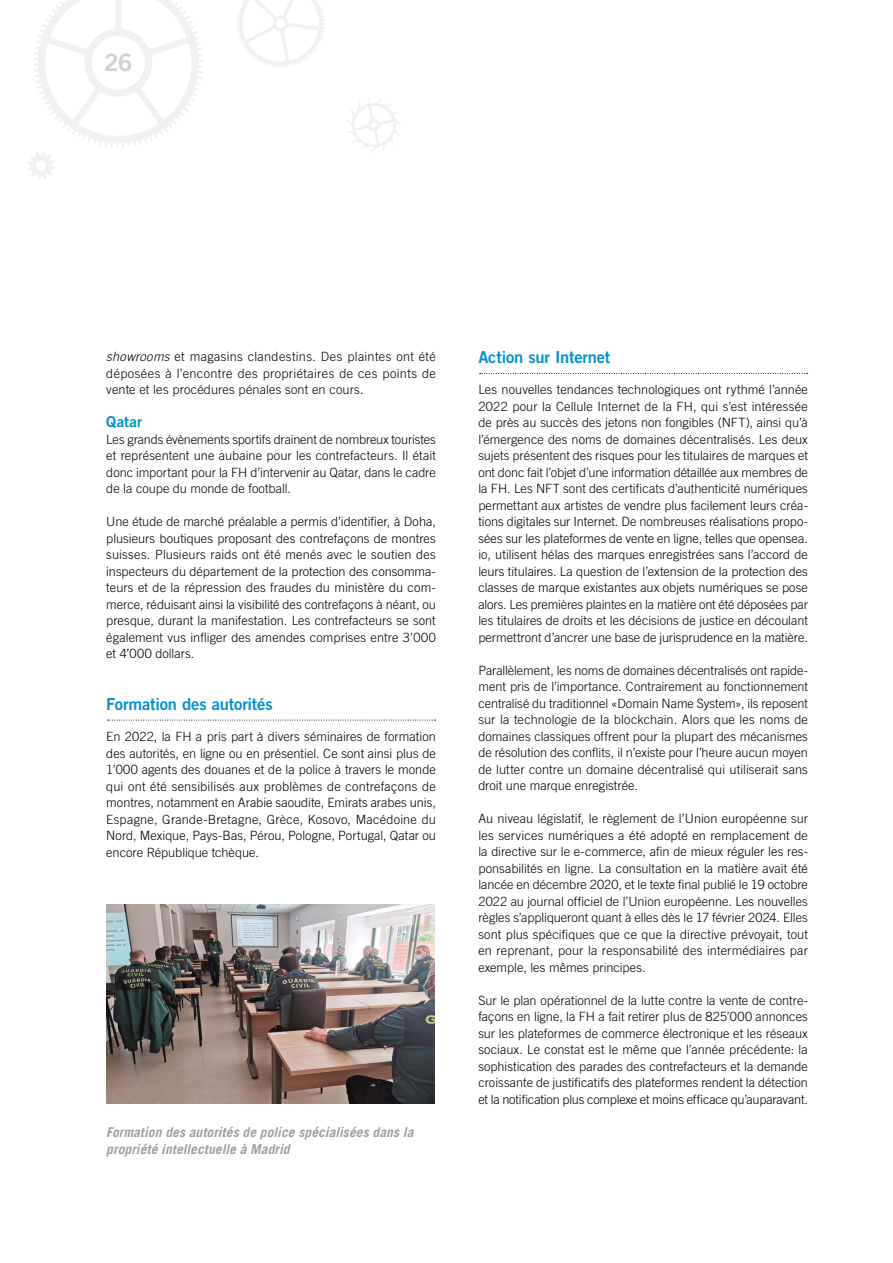
<style>
.page{position:relative;width:893px;height:1263px;background:#fff}
.page>*{position:absolute;margin:0;border:0;box-sizing:border-box;transform-origin:0 0}
.t1{font:24px "Trade Gothic LT Std Bd 2";color:#d0d0d0}
.t2{font:16.5px "Trade Gothic LT Std Bd 2";letter-spacing:-.01em;color:#0092d4}
.t3{font:15px "Trade Gothic LT Std Bd 2";letter-spacing:.01em;color:#0092d4}
.t4{font:italic 700 13.5px/16.5px "Trade Gothic LT Std";letter-spacing:.005em;color:#9d9d9c}
.t5{font:300 12.75px/16.5px "Trade Gothic LT Std";color:#000;text-align:justify}
.s1{font-style:italic}
</style>
<div class="page">
<svg style="left:237px;top:0;width:88px;height:68px"></svg>
<svg style="left:347px;top:98px;width:54px;height:55px"></svg>
<svg style="left:28px;top:0;width:175px;height:179px"></svg>
<svg style="left:108px;top:720px;width:328px;height:1px"></svg>
<svg style="left:480px;top:373px;width:328px;height:1px"></svg>
<img style="left:106px;top:905px;width:328px;height:198px">
<h1 class="t1" style="left:104px;top:48px;width:30px">26</h1>
<p class="t5" style="left:106px;top:348px;width:331px"><span class="s1">showrooms</span> et magasins clandestins. Des plaintes ont été déposées à l’encontre des propriétaires de ces points de vente et les procédures pénales sont en cours.</p>
<p class="t3" style="left:106px;top:413px;width:37px">Qatar</p>
<p class="t5" style="left:106px;top:431px;width:331px">Les grands évènements sportifs drainent de nombreux touristes et représentent une aubaine pour les contrefacteurs. Il était donc important pour la FH d’intervenir au Qatar, dans le cadre de la coupe du monde de football.</p>
<p class="t5" style="left:106px;top:513px;width:331px">Une étude de marché préalable a permis d’identifier, à Doha, plusieurs boutiques proposant des contrefaçons de montres suisses. Plusieurs raids ont été menés avec le soutien des inspecteurs du département de la protection des consomma&shy;teurs et de la répression des fraudes du ministère du com&shy;merce, réduisant ainsi la visibilité des contrefaçons à néant, ou presque, durant la manifestation. Les contrefacteurs se sont également vus infliger des amendes comprises entre 3’000 et 4’000 dollars.</p>
<p class="t2" style="left:106px;top:693px;width:168px">Formation des autorités</p>
<p class="t5" style="left:106px;top:728px;width:331px">En 2022, la FH a pris part à divers séminaires de formation des autorités, en ligne ou en présentiel. Ce sont ainsi plus de 1’000 agents des douanes et de la police à travers le monde qui ont été sensibilisés aux problèmes de contrefaçons de montres, notamment en Arabie saoudite, Emirats arabes unis, Espagne, Grande-Bretagne, Grèce, Kosovo, Macédoine du Nord, Mexique, Pays-Bas, Pérou, Pologne, Portugal, Qatar ou encore République tchèque.</p>
<p class="t4" style="left:106px;top:1124px;width:309px">Formation des autorités de police spécialisées dans la propriété intellectuelle à Madrid</p>
<p class="t2" style="left:478px;top:347px;width:134px">Action sur Internet</p>
<p class="t5" style="left:478px;top:381px;width:331px">Les nouvelles tendances technologiques ont rythmé l’année 2022 pour la Cellule Internet de la FH, qui s’est intéressée de près au succès des jetons non fongibles (NFT), ainsi qu’à l’émergence des noms de domaines décentralisés. Les deux sujets présentent des risques pour les titulaires de marques et ont donc fait l’objet d’une information détaillée aux membres de la FH. Les NFT sont des certificats d’authenticité numériques permettant aux artistes de vendre plus facilement leurs créa&shy;tions digitales sur Internet. De nombreuses réalisations propo&shy;sées sur les plateformes de vente en ligne, telles que opensea. io, utilisent hélas des marques enregistrées sans l’accord de leurs titulaires. La question de l’extension de la protection des classes de marque existantes aux objets numériques se pose alors. Les premières plaintes en la matière ont été déposées par les titulaires de droits et les décisions de justice en découlant permettront d’ancrer une base de jurisprudence en la matière.</p>
<p class="t5" style="left:478px;top:662px;width:331px">Parallèlement, les noms de domaines décentralisés ont rapide&shy;ment pris de l’importance. Contrairement au fonctionnement centralisé du traditionnel «Domain Name System», ils reposent sur la technologie de la blockchain. Alors que les noms de domaines classiques offrent pour la plupart des mécanismes de résolution des conflits, il n’existe pour l’heure aucun moyen de lutter contre un domaine décentralisé qui utiliserait sans droit une marque enregistrée.</p>
<p class="t5" style="left:478px;top:810px;width:331px">Au niveau législatif, le règlement de l’Union européenne sur les services numériques a été adopté en remplacement de la directive sur le e-commerce, afin de mieux réguler les res&shy;ponsabilités en ligne. La consultation en la matière avait été lancée en décembre 2020, et le texte final publié le 19 octobre 2022 au journal officiel de l’Union européenne. Les nouvelles règles s’appliqueront quant à elles dès le 17 février 2024. Elles sont plus spécifiques que ce que la directive prévoyait, tout en reprenant, pour la responsabilité des intermédiaires par exemple, les mêmes principes.</p>
<p class="t5" style="left:478px;top:992px;width:331px">Sur le plan opérationnel de la lutte contre la vente de contre&shy;façons en ligne, la FH a fait retirer plus de 825’000 annonces sur les plateformes de commerce électronique et les réseaux sociaux. Le constat est le même que l’année précédente: la sophistication des parades des contrefacteurs et la demande croissante de justificatifs des plateformes rendent la détection et la notification plus complexe et moins efficace qu’auparavant.</p>
</div>
